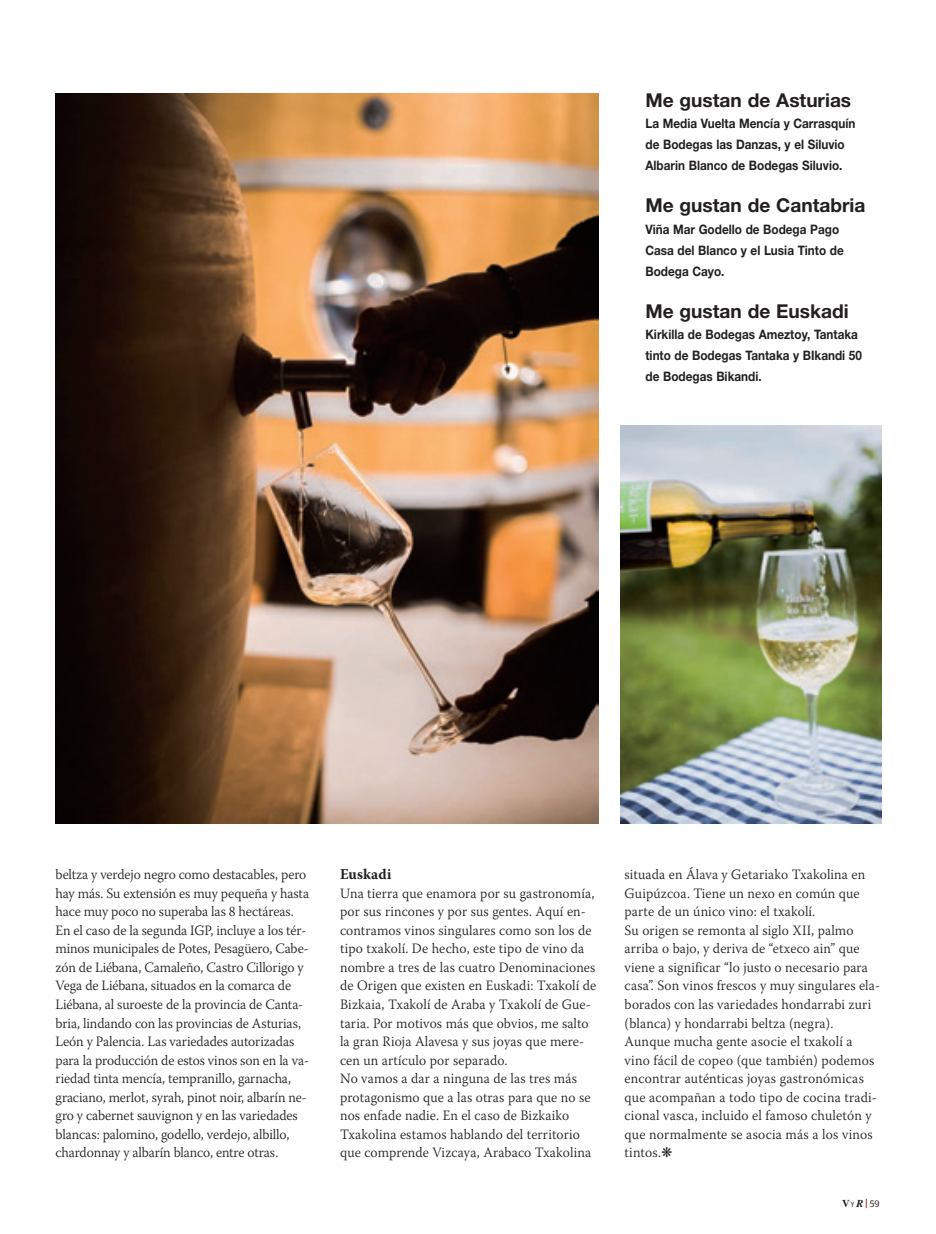
<style>
.page{position:relative;width:936px;height:1234px;background:#fff}
.page>*{position:absolute;margin:0;border:0;box-sizing:border-box;transform-origin:0 0}
.t1{font:700 19.05px "Helvetica Neue";color:#231f20}
.t2{font:700 15px "Warnock Pro";letter-spacing:.015em;color:#231f20;scale:.96 1}
.t3{font:300 14.25px/18.6px "Warnock Pro";letter-spacing:.01em;color:#231f20;scale:.96 1}
.t4{font:300 14.25px/18.6px "Warnock Pro";letter-spacing:-.01em;color:#231f20;scale:.96 1}
.t5{font:700 13.05px/21px "Helvetica Neue";color:#231f20;scale:.9 1}
.t6{font:300 10.5px "HP Sans";color:#231f20}
.s1{font-family:"Times";font-weight:700}
.s2{font-size:7.8px}
.s3{font-family:"Times";font-weight:700;font-style:italic}
.s4{font-size:13.5px;color:#820101}
</style>
<div class="page">
<img style="left:56px;top:94px;width:542px;height:729px">
<img style="left:620px;top:425px;width:260px;height:398px">
<p class="t1" style="left:645px;top:89px;width:207px">Me gustan de Asturias</p>
<p class="t5" style="left:645px;top:113px;width:235px">La Media Vuelta Mencía y Carrasquín de Bodegas las Danzas, y el Siluvio<br>Albarin Blanco de Bodegas Siluvio.</p>
<p class="t1" style="left:645px;top:194px;width:221px">Me gustan de Cantabria</p>
<p class="t5" style="left:645px;top:218px;width:222px">Viña Mar Godello de Bodega Pago<br>Casa del Blanco y el Lusia Tinto de<br>Bodega Cayo.</p>
<p class="t1" style="left:645px;top:299px;width:205px">Me gustan de Euskadi</p>
<p class="t5" style="left:645px;top:323px;width:242px">Kirkilla de Bodegas Ameztoy, Tantaka tinto de Bodegas Tantaka y BIkandi 50 de Bodegas Bikandi.</p>
<p class="t4" style="left:56px;top:865px;width:265px">beltza y verdejo negro como destacables, pero hay más. Su extensión es muy pequeña y hasta hace muy poco no superaba las 8 hectáreas.<br>En el caso de la segunda IGP, incluye a los tér&shy;minos municipales de Potes, Pesagüero, Cabe&shy;zón de Liébana, Camaleño, Castro Cillorigo y Vega de Liébana, situados en la comarca de Liébana, al suroeste de la provincia de Canta&shy;bria, lindando con las provincias de Asturias, León y Palencia. Las variedades autorizadas para la producción de estos vinos son en la va&shy;riedad tinta mencía, tempranillo, garnacha, graciano, merlot, syrah, pinot noir, albarín ne&shy;gro y cabernet sauvignon y en las variedades blancas: palomino, godello, verdejo, albillo, chardonnay y albarín blanco, entre otras.</p>
<p class="t2" style="left:340px;top:865px;width:55px">Euskadi</p>
<p class="t3" style="left:340px;top:883px;width:268px">Una tierra que enamora por su gastronomía, por sus rincones y por sus gentes. Aquí en&shy;contramos vinos singulares como son los de tipo txakolí. De hecho, este tipo de vino da nombre a tres de las cuatro Denominaciones de Origen que existen en Euskadi: Txakolí de Bizkaia, Txakolí de Araba y Txakolí de Gue&shy;taria. Por motivos más que obvios, me salto la gran Rioja Alavesa y sus joyas que mere&shy;cen un artículo por separado.<br>No vamos a dar a ninguna de las tres más protagonismo que a las otras para que no se nos enfade nadie. En el caso de Bizkaiko Txakolina estamos hablando del territorio que comprende Vizcaya, Arabaco Txakolina</p>
<p class="t3" style="left:624px;top:865px;width:267px">situada en Álava y Getariako Txakolina en Guipúzcoa. Tiene un nexo en común que parte de un único vino: el txakolí.<br>Su origen se remonta al siglo XII, palmo arriba o bajo, y deriva de “etxeco ain” que viene a significar “lo justo o necesario para casa”. Son vinos frescos y muy singulares ela&shy;borados con las variedades hondarrabi zuri (blanca) y hondarrabi beltza (negra).<br>Aunque mucha gente asocie el txakolí a vino fácil de copeo (que también) podemos encontrar auténticas joyas gastronómicas que acompañan a todo tipo de cocina tradi&shy;cional vasca, incluido el famoso chuletón y que normalmente se asocia más a los vinos tintos.❋</p>
<p class="t6" style="left:841px;top:1198px;width:39px"><span class="s1">V</span><span class="s2">Y</span><span class="s3">R</span><span class="s4">|</span>59</p>
</div>
